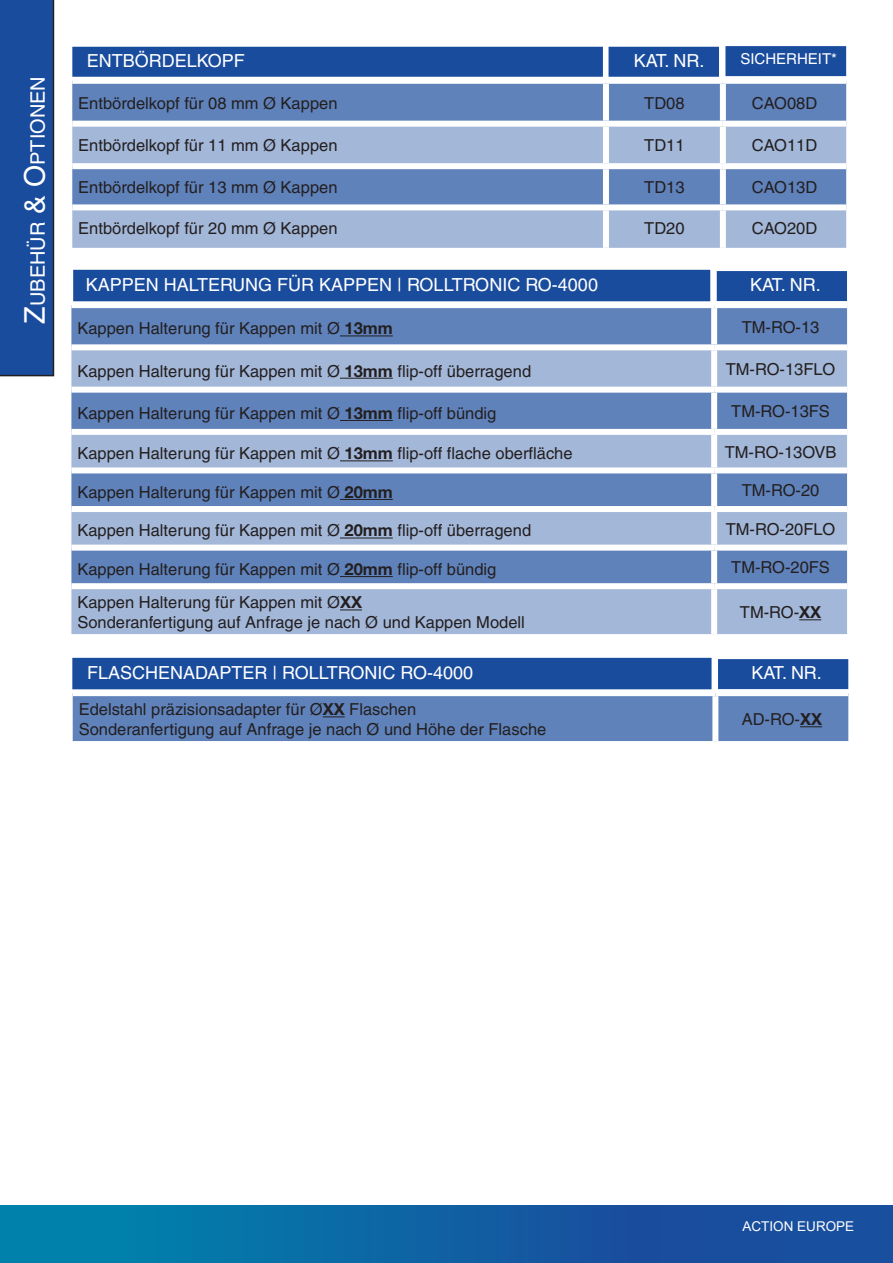
<style>
.page{position:relative;width:893px;height:1263px;background:#fff}
.page>*{position:absolute;margin:0;border:0;box-sizing:border-box;transform-origin:0 0}
.t1{font:19.95px "Helvetica";color:#fff}
.t2{font:18px "Helvetica";color:#fff}
.t3{font:16.5px/19.8px "Helvetica";color:#231f20}
.t4{font:15px "Helvetica";color:#fff}
.t5{font:13.5px "Arial";color:#fff}
.s1{font-size:28.5px}
.s2{font-family:"Helvetica Neue";font-weight:700}
</style>
<div class="page">
<div style="left:0;top:1205px;width:893px;height:58px;background:linear-gradient(to right,#0084ac,#1f429c)"></div>
<div style="left:0;top:0;width:54px;height:376px;background:#1a4c9e"></div>
<div style="left:72px;top:84px;width:774px;height:37px;background:#5f82bb"></div>
<svg style="left:72px;top:127px;width:531px;height:121px;fill:#a3b7d8"></svg>
<svg style="left:609px;top:127px;width:237px;height:121px"></svg>
<div style="left:603px;top:84px;width:6px;height:37px;background:#fff"></div>
<div style="left:720px;top:84px;width:6px;height:37px;background:#fff"></div>
<div style="left:720px;top:127px;width:6px;height:36px;background:#fff"></div>
<div style="left:72px;top:163px;width:534px;height:6px;background:#fff"></div>
<div style="left:606px;top:163px;width:117px;height:6px;background:#fff"></div>
<div style="left:723px;top:163px;width:123px;height:6px;background:#fff"></div>
<div style="left:720px;top:169px;width:6px;height:35px;background:#fff"></div>
<div style="left:72px;top:204px;width:534px;height:6px;background:#fff"></div>
<div style="left:606px;top:204px;width:117px;height:6px;background:#fff"></div>
<div style="left:723px;top:204px;width:123px;height:6px;background:#fff"></div>
<div style="left:720px;top:210px;width:6px;height:38px;background:#fff"></div>
<div style="left:72px;top:47px;width:531px;height:30px;background:#1a4c9e"></div>
<div style="left:609px;top:47px;width:110px;height:30px;background:#1a4c9e"></div>
<div style="left:725px;top:46px;width:121px;height:30px;background:#1a4c9e"></div>
<div style="left:71px;top:308px;width:776px;height:36px;background:#5f82bb"></div>
<svg style="left:71px;top:350px;width:640px;height:284px;fill:#a3b7d8"></svg>
<div style="left:711px;top:308px;width:6px;height:36px;background:#fff"></div>
<div style="left:71px;top:387px;width:643px;height:6px;background:#fff"></div>
<div style="left:71px;top:429px;width:643px;height:6px;background:#fff"></div>
<div style="left:71px;top:467px;width:643px;height:6px;background:#fff"></div>
<div style="left:71px;top:506px;width:643px;height:6px;background:#fff"></div>
<div style="left:71px;top:545px;width:643px;height:6px;background:#fff"></div>
<div style="left:71px;top:583px;width:643px;height:6px;background:#fff"></div>
<div style="left:73px;top:270px;width:637px;height:31px;background:#1a4c9e"></div>
<div style="left:717px;top:271px;width:130px;height:30px;background:#1a4c9e"></div>
<hr style="left:340px;top:335px;width:53px;height:1px;background:#231f20">
<hr style="left:340px;top:378px;width:53px;height:1px;background:#231f20">
<hr style="left:340px;top:420px;width:53px;height:1px;background:#231f20">
<hr style="left:340px;top:460px;width:53px;height:1px;background:#231f20">
<hr style="left:340px;top:499px;width:53px;height:1px;background:#231f20">
<hr style="left:340px;top:538px;width:53px;height:1px;background:#231f20">
<hr style="left:340px;top:576px;width:53px;height:1px;background:#231f20">
<svg style="left:340px;top:609px;width:22px;height:1px"></svg>
<svg style="left:714px;top:347px;width:133px;height:287px"></svg>
<div style="left:72px;top:658px;width:639px;height:31px;background:#1a4c9e"></div>
<div style="left:718px;top:659px;width:130px;height:30px;background:#1a4c9e"></div>
<svg style="left:73px;top:693px;width:775px;height:48px"></svg>
<p class="t1" style="left:26px;top:324px;width:249px;rotate:-90deg"><span class="s1">Z</span>ubehür <span class="s1">&amp; O</span>ptionen</p>
<p class="t2" style="left:87px;top:50px;width:160px">ENTBÖRDELKOPF</p>
<p class="t2" style="left:634px;top:50px;width:72px">KAT. NR.</p>
<p class="t4" style="left:740px;top:50px;width:98px">SICHERHEIT*</p>
<p class="t3" style="left:78px;top:93px;width:261px">Entbördelkopf für 08 mm Ø Kappen</p>
<p class="t3" style="left:644px;top:93px;width:42px">TD08</p>
<p class="t3" style="left:752px;top:93px;width:67px">CAO08D</p>
<p class="t3" style="left:78px;top:136px;width:261px">Entbördelkopf für 11 mm Ø Kappen</p>
<p class="t3" style="left:644px;top:136px;width:42px">TD11</p>
<p class="t3" style="left:752px;top:136px;width:67px">CAO11D</p>
<p class="t3" style="left:78px;top:177px;width:261px">Entbördelkopf für 13 mm Ø Kappen</p>
<p class="t3" style="left:644px;top:177px;width:42px">TD13</p>
<p class="t3" style="left:752px;top:177px;width:67px">CAO13D</p>
<p class="t3" style="left:78px;top:218px;width:261px">Entbördelkopf für 20 mm Ø Kappen</p>
<p class="t3" style="left:644px;top:218px;width:42px">TD20</p>
<p class="t3" style="left:752px;top:218px;width:67px">CAO20D</p>
<p class="t2" style="left:86px;top:274px;width:514px">KAPPEN HALTERUNG FÜR KAPPEN | ROLLTRONIC RO-4000</p>
<p class="t2" style="left:750px;top:274px;width:72px">KAT. NR.</p>
<p class="t3" style="left:77px;top:319px;width:317px">Kappen Halterung für Kappen mit Ø <span class="s2">13mm</span></p>
<p class="t3" style="left:742px;top:317px;width:79px">TM-RO-13</p>
<p class="t3" style="left:77px;top:361px;width:455px">Kappen Halterung für Kappen mit Ø <span class="s2">13mm</span> flip-off überragend</p>
<p class="t3" style="left:726px;top:359px;width:111px">TM-RO-13FLO</p>
<p class="t3" style="left:77px;top:403px;width:421px">Kappen Halterung für Kappen mit Ø <span class="s2">13mm</span> flip-off bündig</p>
<p class="t3" style="left:731px;top:401px;width:100px">TM-RO-13FS</p>
<p class="t3" style="left:77px;top:443px;width:497px">Kappen Halterung für Kappen mit Ø <span class="s2">13mm</span> flip-off flache oberfläche</p>
<p class="t3" style="left:725px;top:442px;width:113px">TM-RO-13OVB</p>
<p class="t3" style="left:77px;top:482px;width:317px">Kappen Halterung für Kappen mit Ø <span class="s2">20mm</span></p>
<p class="t3" style="left:742px;top:480px;width:79px">TM-RO-20</p>
<p class="t3" style="left:77px;top:521px;width:455px">Kappen Halterung für Kappen mit Ø <span class="s2">20mm</span> flip-off überragend</p>
<p class="t3" style="left:726px;top:519px;width:111px">TM-RO-20FLO</p>
<p class="t3" style="left:77px;top:559px;width:421px">Kappen Halterung für Kappen mit Ø <span class="s2">20mm</span> flip-off bündig</p>
<p class="t3" style="left:731px;top:558px;width:100px">TM-RO-20FS</p>
<p class="t3" style="left:77px;top:592px;width:449px">Kappen Halterung für Kappen mit Ø<span class="s2">XX<br></span>Sonderanfertigung auf Anfrage je nach Ø und Kappen Modell</p>
<p class="t3" style="left:740px;top:602px;width:83px">TM-RO-<span class="s2">XX</span></p>
<p class="t2" style="left:87px;top:662px;width:387px">FLASCHENADAPTER | ROLLTRONIC RO-4000</p>
<p class="t2" style="left:751px;top:662px;width:72px">KAT. NR.</p>
<p class="t3" style="left:79px;top:699px;width:469px">Edelstahl präzisionsadapter für Ø<span class="s2">XX</span> Flaschen<br>Sonderanfertigung auf Anfrage je nach Ø und Höhe der Flasche</p>
<p class="t3" style="left:742px;top:709px;width:82px">AD-RO-<span class="s2">XX</span></p>
<p class="t5" style="left:742px;top:1217px;width:113px">ACTION EUROPE</p>
</div>
